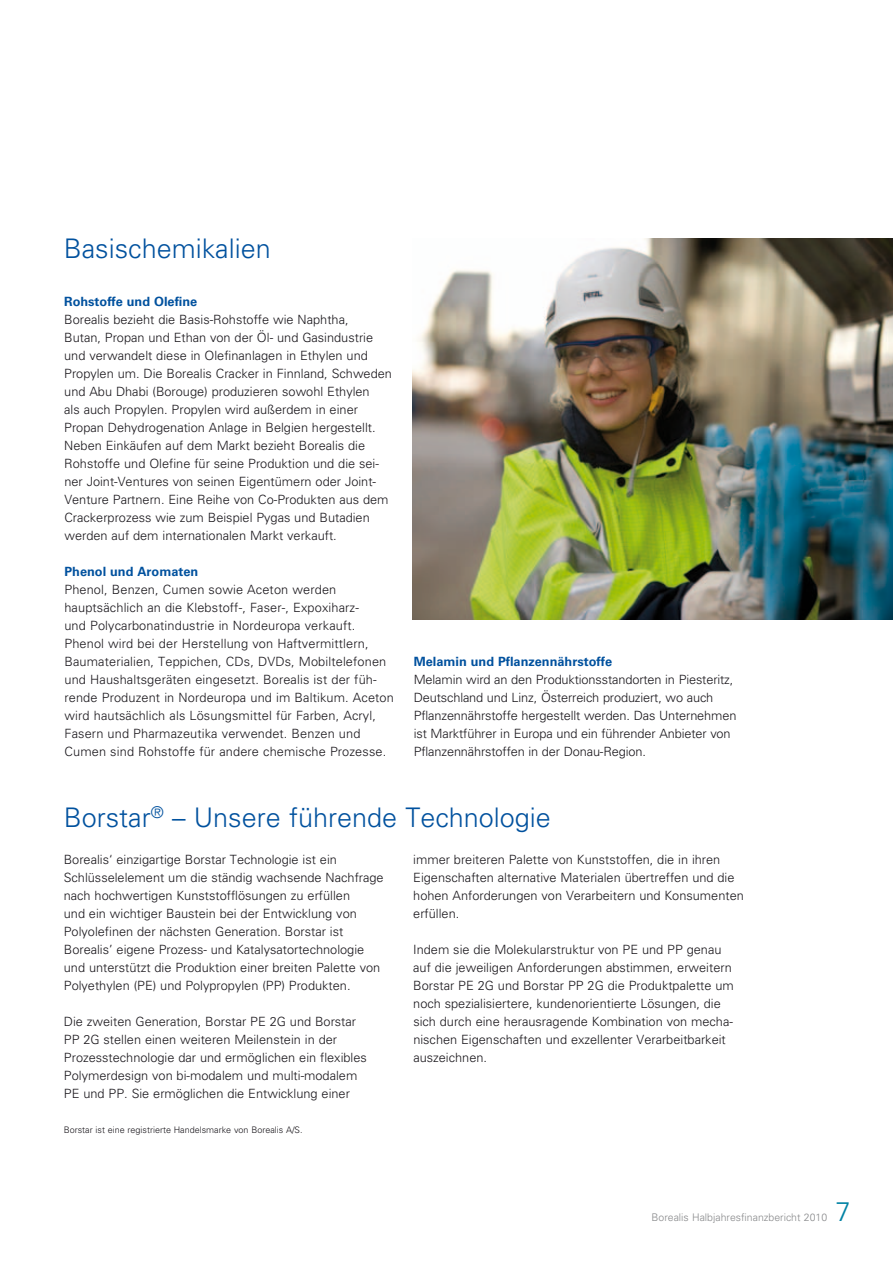
<style>
.page{position:relative;width:893px;height:1263px;background:#fff}
.page>*{position:absolute;margin:0;border:0;box-sizing:border-box;transform-origin:0 0}
.t1{font:300 27px "Univers LT Std";color:#00519e}
.t2{font:300 27px "Univers LT Std";color:#0082a4}
.t3{font:300 12.75px/18px "Univers LT Std";color:#1a171c}
.t4{font:700 12.75px "Univers LT Std";color:#00519e}
.t5{font:300 10.5px "Univers LT Std";color:#87888a}
.t6{font:300 9px "Univers LT Std";color:#1a171c}
</style>
<div class="page">
<img style="left:412px;top:238px;width:481px;height:381px">
<h1 class="t1" style="left:64px;top:232px;width:209px">Basischemikalien</h1>
<p class="t4" style="left:64px;top:294px;width:135px">Rohstoffe und Olefine</p>
<p class="t3" style="left:64px;top:311px;width:329px">Borealis bezieht die Basis-Rohstoffe wie Naphtha,<br>Butan, Propan und Ethan von der Öl- und Gasindustrie und verwandelt diese in Olefinanlagen in Ethylen und Propylen um. Die Borealis Cracker in Finnland, Schweden und Abu Dhabi (Borouge) produzieren sowohl Ethylen<br>als auch Propylen. Propylen wird außerdem in einer Propan Dehydrogenation Anlage in Belgien hergestellt.<br>Neben Einkäufen auf dem Markt bezieht Borealis die Rohstoffe und Olefine für seine Produktion und die sei&shy;ner Joint-Ventures von seinen Eigentümern oder Joint-Venture Partnern. Eine Reihe von Co-Produkten aus dem Crackerprozess wie zum Beispiel Pygas und Butadien werden auf dem internationalen Markt verkauft.</p>
<p class="t4" style="left:64px;top:564px;width:135px">Phenol und Aromaten</p>
<p class="t3" style="left:64px;top:581px;width:331px">Phenol, Benzen, Cumen sowie Aceton werden hauptsächlich an die Klebstoff-, Faser-, Expoxiharz-<br>und Polycarbonatindustrie in Nordeuropa verkauft.<br>Phenol wird bei der Herstellung von Haftvermittlern, Baumaterialien, Teppichen, CDs, DVDs, Mobiltelefonen und Haushaltsgeräten eingesetzt. Borealis ist der füh&shy;rende Produzent in Nordeuropa und im Baltikum. Aceton wird hautsächlich als Lösungsmittel für Farben, Acryl, Fasern und Pharmazeutika verwendet. Benzen und Cumen sind Rohstoffe für andere chemische Prozesse.</p>
<p class="t4" style="left:414px;top:654px;width:200px">Melamin und Pflanzennährstoffe</p>
<p class="t3" style="left:414px;top:671px;width:324px">Melamin wird an den Produktionsstandorten in Piesteritz, Deutschland und Linz, Österreich produziert, wo auch Pflanzennährstoffe hergestellt werden. Das Unternehmen ist Marktführer in Europa und ein führender Anbieter von Pflanzennährstoffen in der Donau-Region.</p>
<h1 class="t1" style="left:64px;top:801px;width:489px">Borstar<sup>®</sup> – Unsere führende Technologie</h1>
<p class="t3" style="left:64px;top:850px;width:321px">Borealis‘ einzigartige Borstar Technologie ist ein Schlüsselelement um die ständig wachsende Nachfrage nach hochwertigen Kunststofflösungen zu erfüllen<br>und ein wichtiger Baustein bei der Entwicklung von Polyolefinen der nächsten Generation. Borstar ist Borealis’ eigene Prozess- und Katalysatortechnologie und unterstützt die Produktion einer breiten Palette von Polyethylen (PE) und Polypropylen (PP) Produkten.</p>
<p class="t3" style="left:64px;top:1013px;width:304px">Die zweiten Generation, Borstar PE 2G und Borstar PP 2G stellen einen weiteren Meilenstein in der Prozesstechnologie dar und ermöglichen ein flexibles Polymerdesign von bi-modalem und multi-modalem PE und PP. Sie ermöglichen die Entwicklung einer</p>
<p class="t6" style="left:64px;top:1125px;width:240px">Borstar ist eine registrierte Handelsmarke von Borealis A/S.</p>
<p class="t3" style="left:413px;top:851px;width:332px">immer breiteren Palette von Kunststoffen, die in ihren Eigenschaften alternative Materialen übertreffen und die hohen Anforderungen von Verarbeitern und Konsumenten erfüllen.</p>
<p class="t3" style="left:413px;top:941px;width:322px">Indem sie die Molekularstruktur von PE und PP genau auf die jeweiligen Anforderungen abstimmen, erweitern Borstar PE 2G und Borstar PP 2G die Produktpalette um noch spezialisiertere, kundenorientierte Lösungen, die sich durch eine herausragende Kombination von mecha&shy;nischen Eigenschaften und exzellenter Verarbeitbarkeit auszeichnen.</p>
<p class="t5" style="left:652px;top:1211px;width:177px">Borealis Halbjahresfinanzbericht 2010</p>
<h1 class="t2" style="left:835px;top:1195px;width:17px">7</h1>
</div>
